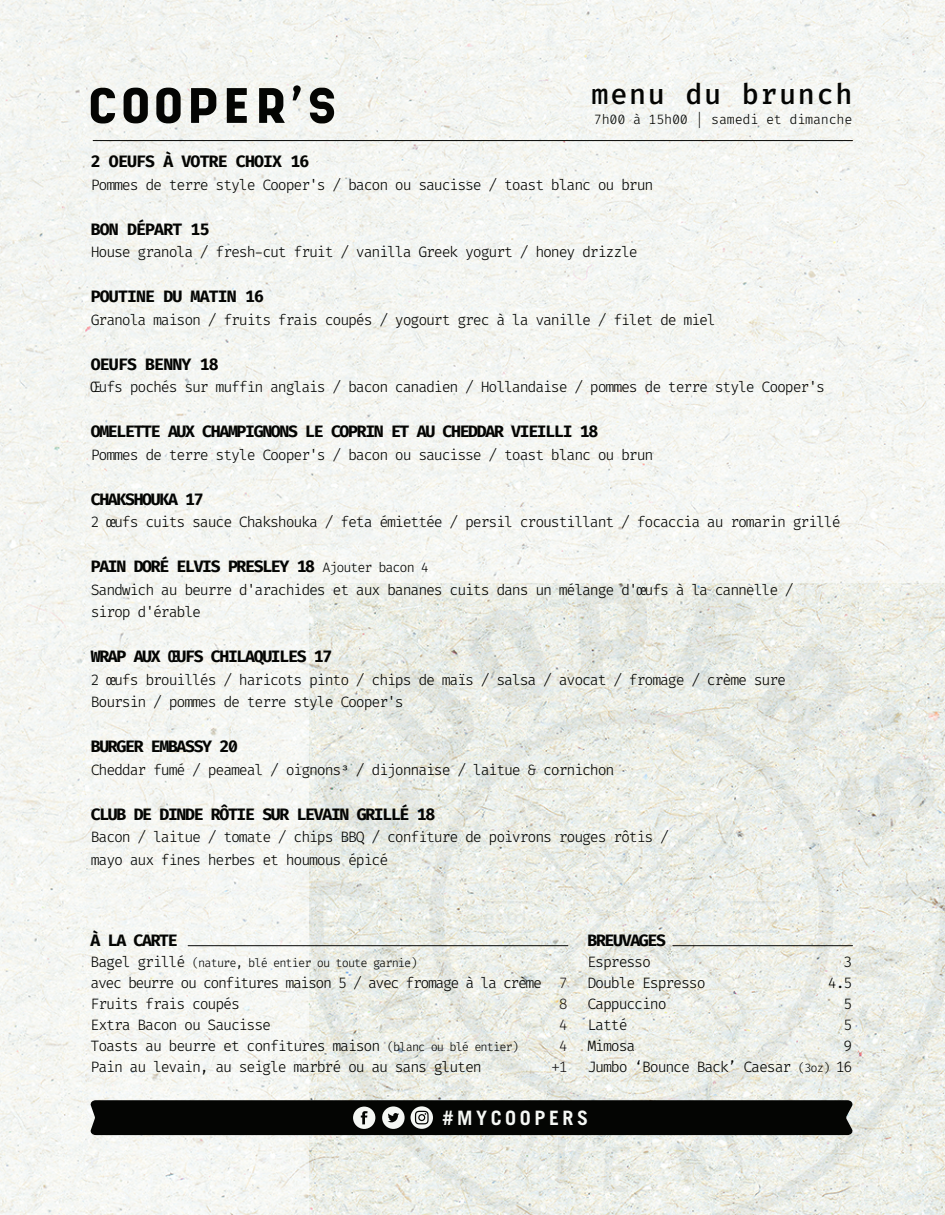
<style>
.page{position:relative;width:945px;height:1215px;background:#fff}
.page>*{position:absolute;margin:0;border:0;box-sizing:border-box;transform-origin:0 0}
.t1{font:300 28.35px "Fira Code";letter-spacing:.06em;color:#040503}
.t2{font:700 19.8px "Trade Gothic LT Std";letter-spacing:.18em;color:#f5f7f4}
.t3{font:300 16.5px "Fira Code";letter-spacing:-.08em;color:#040503}
.t4{font:300 16.5px "Fira Code";letter-spacing:-.05em;color:#040503}
.t5{font:300 15px/21px "Fira Code";letter-spacing:-.08em;color:#040503}
.t6{font:300 15px/21px "Fira Code";color:#231f20;text-align:center}
.t7{font:300 13.5px "Fira Code";letter-spacing:-.02em;color:#040503}
.t8{font:300 12px "Fira Code";letter-spacing:-.08em;color:#040503}
.s1{font-size:13.5px}
.s2{font-size:15px}
.s3{font-size:12px}
</style>
<div class="page">
<img style="left:0;top:0;width:945px;height:1215px">
<svg style="left:309px;top:879px;width:636px;height:336px;fill:#ebede8"></svg>
<svg style="left:91px;top:88px;width:24px;height:36px"></svg>
<svg style="left:124px;top:88px;width:24px;height:35px"></svg>
<svg style="left:156px;top:88px;width:25px;height:35px"></svg>
<svg style="left:191px;top:88px;width:25px;height:35px"></svg>
<svg style="left:227px;top:88px;width:20px;height:35px"></svg>
<svg style="left:259px;top:88px;width:26px;height:35px"></svg>
<svg style="left:293px;top:85px;width:8px;height:15px"></svg>
<svg style="left:310px;top:88px;width:24px;height:35px"></svg>
<svg style="left:90px;top:584px;width:845px;height:608px"></svg>
<hr style="left:93px;top:140px;width:760px;height:1px;background:#040503">
<hr style="left:188px;top:945px;width:380px;height:1px;background:#040503">
<hr style="left:673px;top:945px;width:180px;height:1px;background:#040503">
<h1 class="t1" style="left:592px;top:70px;width:262px">menu du brunch</h1>
<p class="t7" style="left:594px;top:107px;width:260px">7h00 à 15h00 | samedi et dimanche</p>
<p class="t4" style="left:91px;top:148px;width:220px">2 OEUFS À VOTRE CHOIX 16</p>
<p class="t5" style="left:91px;top:174px;width:564px">Pommes de terre style Cooper's / bacon ou saucisse / toast blanc ou brun</p>
<p class="t4" style="left:91px;top:215px;width:120px">BON DÉPART 15</p>
<p class="t5" style="left:91px;top:242px;width:549px">House granola / fresh-cut fruit / vanilla Greek yogurt / honey drizzle</p>
<p class="t4" style="left:91px;top:283px;width:175px">POUTINE DU MATIN 16</p>
<p class="t5" style="left:91px;top:309px;width:627px">Granola maison / fruits frais coupés / yogourt grec à la vanille / filet de miel</p>
<p class="t4" style="left:91px;top:350px;width:129px">OEUFS BENNY 18</p>
<p class="t5" style="left:91px;top:377px;width:736px">Œufs pochés sur muffin anglais / bacon canadien / Hollandaise / pommes de terre style Cooper's</p>
<p class="t3" style="left:91px;top:418px;width:509px">OMELETTE AUX CHAMPIGNONS LE COPRIN ET AU CHEDDAR VIEILLI 18</p>
<p class="t5" style="left:91px;top:444px;width:564px">Pommes de terre style Cooper's / bacon ou saucisse / toast blanc ou brun</p>
<p class="t3" style="left:91px;top:485px;width:114px">CHAKSHOUKA 17</p>
<p class="t5" style="left:91px;top:512px;width:752px">2 œufs cuits sauce Chakshouka / feta émiettée / persil croustillant / focaccia au romarin grillé</p>
<p class="t3" style="left:91px;top:553px;width:340px">PAIN DORÉ ELVIS PRESLEY 18 <span class="s1">Ajouter bacon 4</span></p>
<p class="t5" style="left:91px;top:578px;width:705px;line-height:22.5px">Sandwich au beurre d'arachides et aux bananes cuits dans un mélange d'œufs à la cannelle / sirop d'érable</p>
<p class="t3" style="left:91px;top:643px;width:243px">WRAP AUX ŒUFS CHILAQUILES 17</p>
<p class="t5" style="left:91px;top:668px;width:697px;line-height:22.5px">2 œufs brouillés / haricots pinto / chips de maïs / salsa / avocat / fromage / crème sure<br>Boursin / pommes de terre style Cooper's</p>
<p class="t3" style="left:91px;top:733px;width:149px">BURGER EMBASSY 20</p>
<p class="t5" style="left:91px;top:759px;width:525px">Cheddar fumé / peameal / oignons³ / dijonnaise / laitue &amp; cornichon</p>
<p class="t3" style="left:91px;top:800px;width:346px">CLUB DE DINDE RÔTIE SUR LEVAIN GRILLÉ 18</p>
<p class="t5" style="left:91px;top:826px;width:580px;line-height:22.5px">Bacon / laitue / tomate / chips BBQ / confiture de poivrons rouges rôtis / mayo aux fines herbes et houmous épicé</p>
<p class="t3" style="left:91px;top:926px;width:89px">À LA CARTE</p>
<p class="t8" style="left:91px;top:952px;width:328px"><span class="s2">Bagel grillé</span> (nature, blé entier ou toute garnie)</p>
<p class="t5" style="left:91px;top:972px;width:453px">avec beurre ou confitures maison 5 / avec fromage à la crème Fruits frais coupés<br>Extra Bacon ou Saucisse<br>Toasts au beurre et confitures maison <span class="s3">(blanc ou blé entier)<br></span>Pain au levain, au seigle marbré ou au sans gluten</p>
<p class="t6" style="left:551px;top:972px;width:18px">7<br>8<br>4<br>4 +1</p>
<p class="t3" style="left:588px;top:926px;width:80px">BREUVAGES</p>
<p class="t5" style="left:828px;top:951px;width:26px;text-align:right">3<br>4.5<br>5<br>5<br>9</p>
<p class="t5" style="left:588px;top:951px;width:267px">Espresso<br>Double Espresso<br>Cappuccino<br>Latté<br>Mimosa<br>Jumbo ‘Bounce Back’ Caesar <span class="s3">(3oz)</span> 16</p>
<h2 class="t2" style="left:442px;top:1105px;width:147px">#MYCOOPERS</h2>
</div>
